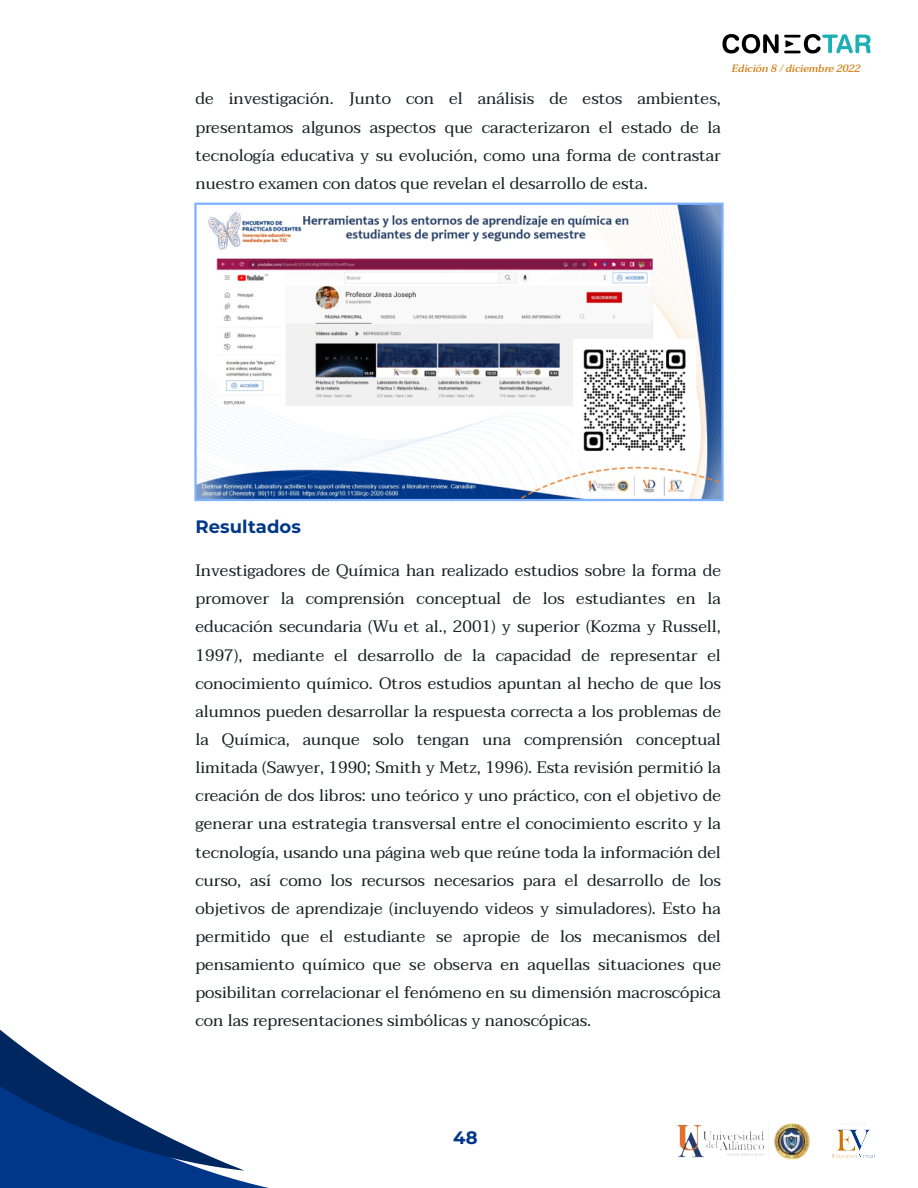
<style>
.page{position:relative;width:918px;height:1188px;background:#fff}
.page>*{position:absolute;margin:0;border:0;box-sizing:border-box;transform-origin:0 0}
.t1{font:700 18px "Montserrat";color:#003789}
.t2{font:16.5px/28.2px "Taviraj";color:#171f1f;text-align:justify}
.t3{font:italic 500 10.5px "Taviraj";color:#d07400}
</style>
<div class="page">
<svg style="left:722px;top:34px;width:57px;height:20px"></svg>
<svg style="left:785px;top:34px;width:86px;height:20px"></svg>
<img style="left:676px;top:1123px;width:134px;height:37px">
<img style="left:833px;top:1124px;width:40px;height:34px">
<svg style="left:0;top:501px;width:323px;height:687px"></svg>
<img style="left:197px;top:206px;width:524px;height:292px">
<div style="left:194px;top:203px;width:530px;height:298px;border:2px solid #7eb2ff"></div>
<p class="t2" style="left:196px;top:85px;width:527px">de investigación. Junto con el análisis de estos ambientes, presentamos algunos aspectos que caracterizaron el estado de la tecnología educativa y su evolución, como una forma de contrastar nuestro examen con datos que revelan el desarrollo de esta.</p>
<p class="t3" style="left:732px;top:62px;width:130px">Edición 8 / diciembre 2022</p>
<p class="t1" style="left:196px;top:516px;width:107px">Resultados</p>
<p class="t2" style="left:196px;top:556px;width:527px">Investigadores de Química han realizado estudios sobre la forma de promover la comprensión conceptual de los estudiantes en la educación secundaria (Wu et al., 2001) y superior (Kozma y Russell, 1997), mediante el desarrollo de la capacidad de representar el conocimiento químico. Otros estudios apuntan al hecho de que los alumnos pueden desarrollar la respuesta correcta a los problemas de la Química, aunque solo tengan una comprensión conceptual limitada (Sawyer, 1990; Smith y Metz, 1996). Esta revisión permitió la creación de dos libros: uno teórico y uno práctico, con el objetivo de generar una estrategia transversal entre el conocimiento escrito y la tecnología, usando una página web que reúne toda la información del curso, así como los recursos necesarios para el desarrollo de los objetivos de aprendizaje (incluyendo videos y simuladores). Esto ha permitido que el estudiante se apropie de los mecanismos del pensamiento químico que se observa en aquellas situaciones que posibilitan correlacionar el fenómeno en su dimensión macroscópica con las representaciones simbólicas y nanoscópicas.</p>
<p class="t1" style="left:453px;top:1127px;width:26px">48</p>
</div>
